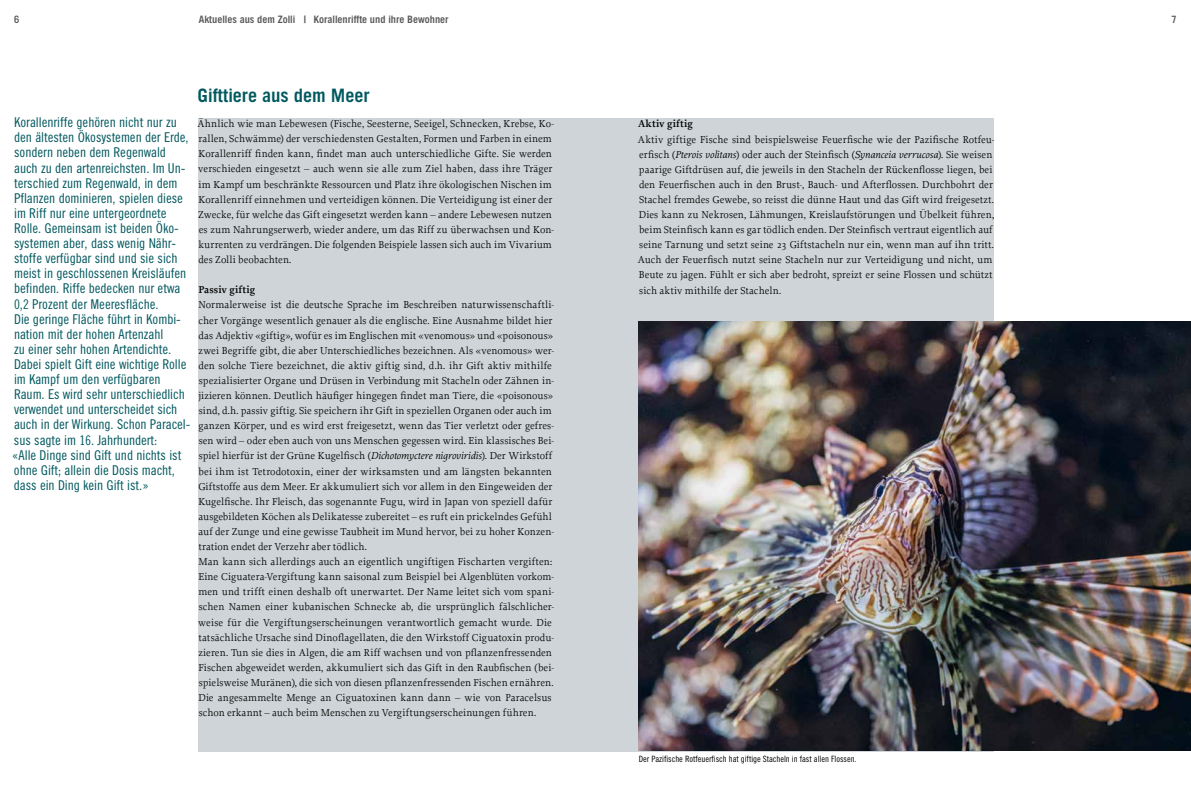
<style>
.page{position:relative;width:1191px;height:808px;background:#fff}
.page>*{position:absolute;margin:0;border:0;box-sizing:border-box;transform-origin:0 0}
.t1{font:700 19px "Zoo Grotesk";color:#00585f}
.t2{font:14px/15.1px "Zoo Grotesk";letter-spacing:-.005em;color:#00585f}
.t3{font:10.5px/15.1px "Proforma";letter-spacing:.005em;color:#000}
.t4{font:700 10.5px "Zoo Grotesk";color:#58585a}
.t5{font:600 10.5px "Proforma";letter-spacing:.015em;color:#000}
.t6{font:9px "Zoo Grotesk";letter-spacing:-.005em;color:#000}
.s1{font-style:italic}
</style>
<div class="page">
<div style="left:595px;top:118px;width:399px;height:633px;background:#ced4d7"></div>
<div style="left:198px;top:118px;width:397px;height:633px;background:#ced4d7"></div>
<img style="left:638px;top:321px;width:553px;height:430px">
<p class="t4" style="left:199px;top:13px;width:251px">Aktuelles aus dem Zolli | Korallenriffte und ihre Bewohner</p>
<p class="t4" style="left:14px;top:13px;width:7px">6</p>
<p class="t4" style="left:1171px;top:13px;width:7px">7</p>
<h1 class="t1" style="left:197px;top:84px;width:173px">Gifttiere aus dem Meer</h1>
<p class="t2" style="left:12px;top:115px;width:180px">Korallenriffe gehören nicht nur zu den ältesten Ökosystemen der Erde, sondern neben dem Regenwald auch zu den artenreichsten. Im Un&shy;terschied zum Regenwald, in dem Pflanzen dominieren, spielen diese im Riff nur eine untergeordnete Rolle. Gemeinsam ist beiden Öko&shy;systemen aber, dass wenig Nähr&shy;stoffe verfügbar sind und sie sich meist in geschlossenen Kreisläufen befinden. Riffe bedecken nur etwa 0,2 Prozent der Meeresfläche.<br>Die geringe Fläche führt in Kombi&shy;nation mit der hohen Artenzahl<br>zu einer sehr hohen Artendichte.<br>Dabei spielt Gift eine wichtige Rolle im Kampf um den verfügbaren Raum. Es wird sehr unterschiedlich verwendet und unterscheidet sich auch in der Wirkung. Schon Paracel&shy;sus sagte im 16. Jahrhundert:<br>«Alle Dinge sind Gift und nichts ist ohne Gift; allein die Dosis macht, dass ein Ding kein Gift ist.»</p>
<p class="t3" style="left:197px;top:116px;width:358px">Ähnlich wie man Lebewesen (Fische, Seesterne, Seeigel, Schnecken, Krebse, Ko&shy;rallen, Schwämme) der verschiedensten Gestalten, Formen und Farben in einem Korallenriff finden kann, findet man auch unterschiedliche Gifte. Sie werden verschieden eingesetzt – auch wenn sie alle zum Ziel haben, dass ihre Träger im Kampf um beschränkte Ressourcen und Platz ihre ökologischen Nischen im Korallenriff einnehmen und verteidigen können. Die Verteidigung ist einer der Zwecke, für welche das Gift eingesetzt werden kann – andere Lebewesen nutzen es zum Nahrungserwerb, wieder andere, um das Riff zu überwachsen und Kon&shy;kurrenten zu verdrängen. Die folgenden Beispiele lassen sich auch im Vivarium des Zolli beobachten.</p>
<p class="t5" style="left:198px;top:283px;width:58px">Passiv giftig</p>
<p class="t3" style="left:198px;top:297px;width:357px">Normalerweise ist die deutsche Sprache im Beschreiben naturwissenschaftli&shy;cher Vorgänge wesentlich genauer als die englische. Eine Ausnahme bildet hier das Adjektiv «giftig», wofür es im Englischen mit «venomous» und «poisonous» zwei Begriffe gibt, die aber Unterschiedliches bezeichnen. Als «venomous» wer&shy;den solche Tiere bezeichnet, die aktiv giftig sind, d.h. ihr Gift aktiv mithilfe spezialisierter Organe und Drüsen in Verbindung mit Stacheln oder Zähnen in&shy;jizieren können. Deutlich häufiger hingegen findet man Tiere, die «poisonous» sind, d.h. passiv giftig. Sie speichern ihr Gift in speziellen Organen oder auch im ganzen Körper, und es wird erst freigesetzt, wenn das Tier verletzt oder gefres&shy;sen wird – oder eben auch von uns Menschen gegessen wird. Ein klassisches Bei&shy;spiel hierfür ist der Grüne Kugelfisch (<span class="s1">Dichotomyctere nigroviridis</span>). Der Wirkstoff bei ihm ist Tetrodotoxin, einer der wirksamsten und am längsten bekannten Giftstoffe aus dem Meer. Er akkumuliert sich vor allem in den Eingeweiden der Kugelfische. Ihr Fleisch, das sogenannte Fugu, wird in Japan von speziell dafür ausgebildeten Köchen als Delikatesse zubereitet – es ruft ein prickelndes Gefühl auf der Zunge und eine gewisse Taubheit im Mund hervor, bei zu hoher Konzen&shy;tration endet der Verzehr aber tödlich.<br>Man kann sich allerdings auch an eigentlich ungiftigen Fischarten vergiften:<br>Eine Ciguatera-Vergiftung kann saisonal zum Beispiel bei Algenblüten vorkom&shy;men und trifft einen deshalb oft unerwartet. Der Name leitet sich vom spani&shy;schen Namen einer kubanischen Schnecke ab, die ursprünglich fälschlicher&shy;weise für die Vergiftungserscheinungen verantwortlich gemacht wurde. Die tatsächliche Ursache sind Dinoflagellaten, die den Wirkstoff Ciguatoxin produ&shy;zieren. Tun sie dies in Algen, die am Riff wachsen und von pflanzenfressenden Fischen abgeweidet werden, akkumuliert sich das Gift in den Raubfischen (bei&shy;spielsweise Muränen), die sich von diesen pflanzenfressenden Fischen ernähren.<br>Die angesammelte Menge an Ciguatoxinen kann dann – wie von Paracelsus schon erkannt – auch beim Menschen zu Vergiftungserscheinungen führen.</p>
<p class="t5" style="left:638px;top:117px;width:56px">Aktiv giftig</p>
<p class="t3" style="left:638px;top:131px;width:358px">Aktiv giftige Fische sind beispielsweise Feuerfische wie der Pazifische Rotfeu&shy;erfisch (<span class="s1">Pterois volitans</span>) oder auch der Steinfisch (<span class="s1">Synanceia verrucosa</span>). Sie weisen paarige Giftdrüsen auf, die jeweils in den Stacheln der Rückenflosse liegen, bei den Feuerfischen auch in den Brust-, Bauch- und Afterflossen. Durchbohrt der Stachel fremdes Gewebe, so reisst die dünne Haut und das Gift wird freigesetzt.<br>Dies kann zu Nekrosen, Lähmungen, Kreislaufstörungen und Übelkeit führen, beim Steinfisch kann es gar tödlich enden. Der Steinfisch vertraut eigentlich auf seine Tarnung und setzt seine 23 Giftstacheln nur ein, wenn man auf ihn tritt.<br>Auch der Feuerfisch nutzt seine Stacheln nur zur Verteidigung und nicht, um Beute zu jagen. Fühlt er sich aber bedroht, spreizt er seine Flossen und schützt sich aktiv mithilfe der Stacheln.</p>
<p class="t6" style="left:639px;top:753px;width:219px">Der Pazifische Rotfeuerfisch hat giftige Stacheln in fast allen Flossen.</p>
</div>
